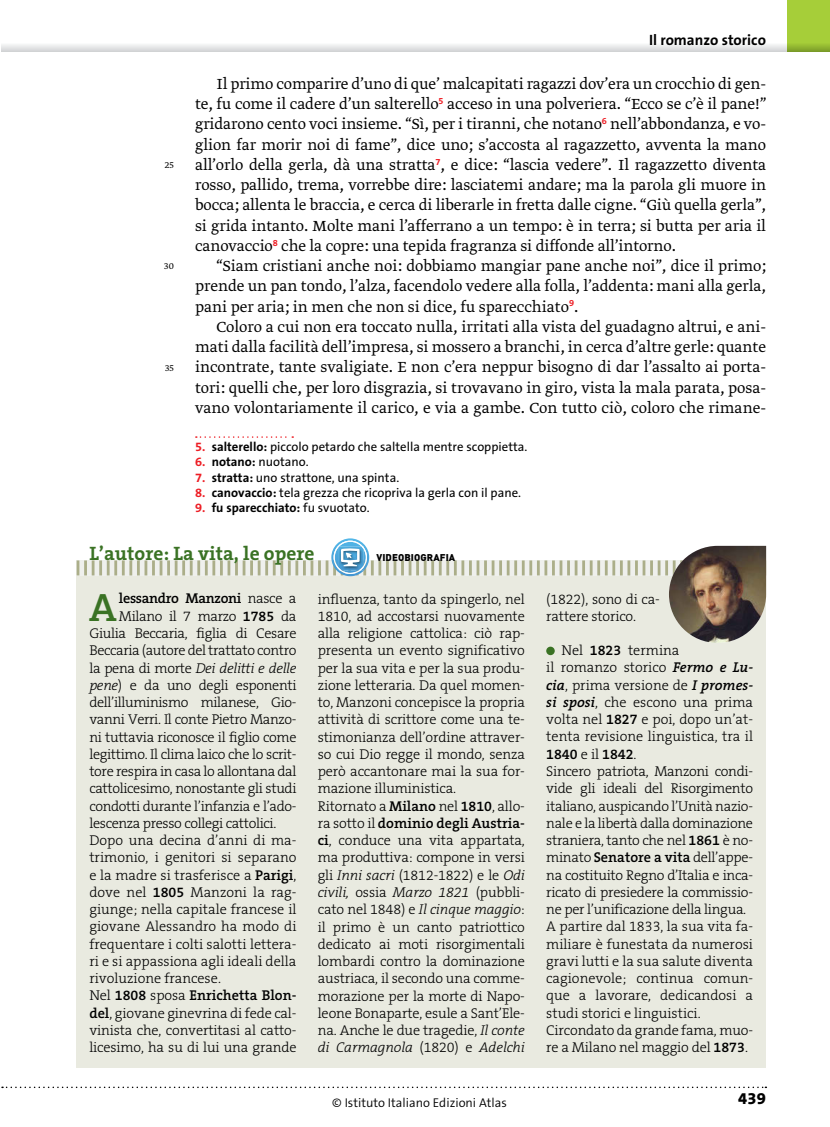
<style>
.page{position:relative;width:830px;height:1127px;background:#fff}
.page>*{position:absolute;margin:0;border:0;box-sizing:border-box;transform-origin:0 0}
.t1{font:600 39.75px "The Serif B6";color:#3a7224}
.t2{font:700 19.5px "The Serif B7";color:#3a7224}
.t3{font:300 17.25px "Greta Text Pro";letter-spacing:-.005em;color:#000}
.t4{font:800 16.5px "The Sans B8";color:#000}
.t5{font:700 15px "The Sans B7";color:#000}
.t6{font:300 14.25px/17.2px "The Serif B3";letter-spacing:-.01em;color:#000}
.t7{font:600 14.25px "The Serif B6";letter-spacing:-.01em;color:#000}
.t8{font:italic 300 14.25px "The Serif B3";letter-spacing:-.025em;color:#000}
.t9{font:12.75px "The Sans B5 Plain";color:#000}
.t10{font:300 12.75px "The Sans B4";color:#000}
.t11{font:700 12.75px "The Sans B7";color:#000}
.t12{font:300 10.5px "Greta Text Pro";color:#000}
.t13{font:900 9.75px "DIN Pro";letter-spacing:.01em;color:#000}
.s1{font-family:"The Sans B7";font-weight:700;color:#ed1d24}
.s2{font-family:"The Sans B7";font-weight:700}
.s3{color:#ed1d24}
.s4{font-family:"The Sans B5 Plain";font-weight:400}
.s5{font-family:"The Serif B3";font-weight:300}
.s6{font-family:"The Serif B6";font-weight:600}
.s7{font-style:normal}
.s8{font-style:italic}
.s9{font-family:"The Serif B6";font-weight:600;font-style:italic}
</style>
<div class="page">
<svg style="left:1px;top:44px;width:786px;height:7px"></svg>
<div style="left:787px;top:0;width:42px;height:51px;background:#a6ce39"></div>
<svg style="left:787px;top:44px;width:42px;height:7px"></svg>
<svg style="left:2px;top:1086px;width:764px;height:2px"></svg>
<svg style="left:196px;top:436px;width:97px;height:2px"></svg>
<div style="left:77px;top:571px;width:688px;height:496px;background:#e9eae0"></div>
<div style="left:546px;top:647px;width:8px;height:8px;background:#3a7224;border-radius:50%"></div>
<svg style="left:77px;top:541px;width:688px;height:36px"></svg>
<img style="left:668px;top:546px;width:97px;height:97px">
<p class="t12" style="left:165px;top:159px;width:10px">25</p>
<p class="t12" style="left:164px;top:260px;width:11px">30</p>
<p class="t12" style="left:165px;top:361px;width:10px">35</p>
<p class="t5" style="left:648px;top:32px;width:118px">Il romanzo storico</p>
<p class="t3" style="left:216px;top:73px;width:551px">Il primo comparire d’uno di que’ malcapitati ragazzi dov’era un crocchio di gen-</p>
<p class="t3" style="left:195px;top:94px;width:572px">te, fu come il cadere d’un salterello<sup>5</sup> acceso in una polveriera. “Ecco se c’è il pane!”</p>
<p class="t3" style="left:195px;top:114px;width:572px">gridarono cento voci insieme. “Sì, per i tiranni, che notano<sup>6</sup> nell’abbondanza, e vo-</p>
<p class="t3" style="left:195px;top:134px;width:572px">glion far morir noi di fame”, dice uno; s’accosta al ragazzetto, avventa la mano</p>
<p class="t3" style="left:195px;top:154px;width:572px">all’orlo della gerla, dà una stratta<sup>7</sup>, e dice: “lascia vedere”. Il ragazzetto diventa</p>
<p class="t3" style="left:195px;top:175px;width:572px">rosso, pallido, trema, vorrebbe dire: lasciatemi andare; ma la parola gli muore in</p>
<p class="t3" style="left:195px;top:195px;width:572px">bocca; allenta le braccia, e cerca di liberarle in fretta dalle cigne. “Giù quella gerla”,</p>
<p class="t3" style="left:195px;top:215px;width:572px">si grida intanto. Molte mani l’afferrano a un tempo: è in terra; si butta per aria il</p>
<p class="t3" style="left:195px;top:235px;width:482px">canovaccio<sup>8</sup> che la copre: una tepida fragranza si diffonde all’intorno.</p>
<p class="t3" style="left:216px;top:256px;width:551px">“Siam cristiani anche noi: dobbiamo mangiar pane anche noi”, dice il primo;</p>
<p class="t3" style="left:195px;top:276px;width:572px">prende un pan tondo, l’alza, facendolo vedere alla folla, l’addenta: mani alla gerla,</p>
<p class="t3" style="left:195px;top:296px;width:384px">pani per aria; in men che non si dice, fu sparecchiato<sup>9</sup>.</p>
<p class="t3" style="left:216px;top:316px;width:551px">Coloro a cui non era toccato nulla, irritati alla vista del guadagno altrui, e ani-</p>
<p class="t3" style="left:195px;top:337px;width:572px">mati dalla facilità dell’impresa, si mossero a branchi, in cerca d’altre gerle: quante</p>
<p class="t3" style="left:195px;top:357px;width:572px">incontrate, tante svaligiate. E non c’era neppur bisogno di dar l’assalto ai porta-</p>
<p class="t3" style="left:195px;top:377px;width:572px">tori: quelli che, per loro disgrazia, si trovavano in giro, vista la mala parata, posa-</p>
<p class="t3" style="left:195px;top:397px;width:572px">vano volontariamente il carico, e via a gambe. Con tutto ciò, coloro che rimane-</p>
<p class="t9" style="left:195px;top:440px;width:333px"><span class="s1">5.</span> <span class="s2">salterello:</span> piccolo petardo che saltella mentre scoppietta.</p>
<p class="t9" style="left:195px;top:455px;width:115px"><span class="s1">6.</span> <span class="s2">notano:</span> nuotano.</p>
<p class="t9" style="left:195px;top:471px;width:205px"><span class="s1">7.</span> <span class="s2">stratta:</span> uno strattone, una spinta.</p>
<p class="t9" style="left:195px;top:486px;width:327px"><span class="s1">8.</span> <span class="s2">canovaccio:</span> tela grezza che ricopriva la gerla con il pane.</p>
<p class="t11" style="left:195px;top:501px;width:176px"><span class="s3">9.</span> fu sparecchiato: <span class="s4">fu svuotato.</span></p>
<p class="t2" style="left:89px;top:543px;width:226px">L’autore: La vita, le opere</p>
<p class="t13" style="left:376px;top:551px;width:80px">VIDEOBIOGRAFIA</p>
<p class="t1" style="left:89px;top:586px;width:29px">A</p>
<p class="t7" style="left:119px;top:591px;width:179px">lessandro Manzoni <span class="s5">nasce a</span></p>
<p class="t6" style="left:119px;top:608px;width:179px">Milano il 7 marzo <span class="s6">1785</span> da</p>
<p class="t6" style="left:89px;top:625px;width:208px">Giulia Beccaria, figlia di Cesare</p>
<p class="t6" style="left:89px;top:642px;width:208px">Beccaria (autore del trattato contro</p>
<p class="t8" style="left:89px;top:660px;width:208px"><span class="s7">la pena di morte</span> Dei delitti e delle</p>
<p class="t6" style="left:89px;top:677px;width:208px"><span class="s8">pene</span>) e da uno degli esponenti</p>
<p class="t6" style="left:89px;top:694px;width:208px">dell’illuminismo milanese, Gio-</p>
<p class="t6" style="left:89px;top:711px;width:208px">vanni Verri. Il conte Pietro Manzo-</p>
<p class="t6" style="left:89px;top:729px;width:208px">ni tuttavia riconosce il figlio come</p>
<p class="t6" style="left:89px;top:746px;width:208px">legittimo. Il clima laico che lo scrit-</p>
<p class="t6" style="left:89px;top:763px;width:208px">tore respira in casa lo allontana dal</p>
<p class="t6" style="left:89px;top:780px;width:208px">cattolicesimo, nonostante gli studi</p>
<p class="t6" style="left:89px;top:798px;width:208px">condotti durante l’infanzia e l’ado-</p>
<p class="t6" style="left:89px;top:815px;width:188px">lescenza presso collegi cattolici.</p>
<p class="t6" style="left:89px;top:832px;width:208px">Dopo una decina d’anni di ma-</p>
<p class="t6" style="left:89px;top:849px;width:208px">trimonio, i genitori si separano</p>
<p class="t6" style="left:89px;top:867px;width:208px">e la madre si trasferisce a <span class="s6">Parigi</span>,</p>
<p class="t6" style="left:89px;top:884px;width:208px">dove nel <span class="s6">1805</span> Manzoni la rag-</p>
<p class="t6" style="left:89px;top:901px;width:208px">giunge; nella capitale francese il</p>
<p class="t6" style="left:89px;top:918px;width:208px">giovane Alessandro ha modo di</p>
<p class="t6" style="left:89px;top:936px;width:208px">frequentare i colti salotti lettera-</p>
<p class="t6" style="left:89px;top:953px;width:208px">ri e si appassiona agli ideali della</p>
<p class="t6" style="left:89px;top:970px;width:133px">rivoluzione francese.</p>
<p class="t7" style="left:89px;top:988px;width:208px"><span class="s5">Nel</span> 1808 <span class="s5">sposa</span> Enrichetta Blon-</p>
<p class="t6" style="left:89px;top:1005px;width:208px"><span class="s6">del</span>, giovane ginevrina di fede cal-</p>
<p class="t6" style="left:89px;top:1022px;width:208px">vinista che, convertitasi al catto-</p>
<p class="t6" style="left:89px;top:1039px;width:208px">licesimo, ha su di lui una grande</p>
<p class="t6" style="left:317px;top:591px;width:208px">influenza, tanto da spingerlo, nel<br>1810, ad accostarsi nuovamente alla religione cattolica: ciò rap&shy;presenta un evento significativo per la sua vita e per la sua produ&shy;zione letteraria. Da quel momen&shy;to, Manzoni concepisce la propria attività di scrittore come una te&shy;stimonianza dell’ordine attraver&shy;so cui Dio regge il mondo, senza però accantonare mai la sua for&shy;mazione illuministica.<br>Ritornato a <span class="s6">Milano</span> nel <span class="s6">1810</span>, allo&shy;ra sotto il <span class="s6">dominio degli Austria&shy;ci</span>, conduce una vita appartata, ma produttiva: compone in versi gli <span class="s8">Inni sacri</span> (1812-1822) e le <span class="s8">Odi civili,</span> ossia <span class="s8">Marzo 1821</span> (pubbli&shy;cato nel 1848) e <span class="s8">Il cinque maggio</span>: il primo è un canto patriottico dedicato ai moti risorgimentali lombardi contro la dominazione austriaca, il secondo una comme&shy;morazione per la morte di Napo&shy;leone Bonaparte, esule a Sant’Ele&shy;na. Anche le due tragedie, <span class="s8">Il conte di Carmagnola</span> (1820) e <span class="s8">Adelchi</span></p>
<p class="t6" style="left:546px;top:591px;width:115px">(1822), sono di ca&shy;rattere storico.</p>
<p class="t6" style="left:546px;top:642px;width:208px;text-indent:15px">Nel <span class="s6">1823</span> termina<br>il romanzo storico <span class="s9">Fermo e Lu&shy;cia</span>, prima versione de <span class="s9">I promes&shy;si sposi</span>, che escono una prima volta nel <span class="s6">1827</span> e poi, dopo un’at&shy;tenta revisione linguistica, tra il<br><span class="s6">1840</span> e il <span class="s6">1842</span>.<br>Sincero patriota, Manzoni condi&shy;vide gli ideali del Risorgimento italiano, auspicando l’Unità nazio&shy;nale e la libertà dalla dominazione straniera, tanto che nel <span class="s6">1861</span> è no&shy;minato <span class="s6">Senatore a vita</span> dell’appe&shy;na costituito Regno d’Italia e inca&shy;ricato di presiedere la commissio&shy;ne per l’unificazione della lingua.<br>A partire dal 1833, la sua vita fa&shy;miliare è funestata da numerosi gravi lutti e la sua salute diventa cagionevole; continua comun&shy;que a lavorare, dedicandosi a studi storici e linguistici.<br>Circondato da grande fama, muo&shy;re a Milano nel maggio del <span class="s6">1873</span>.</p>
<p class="t10" style="left:332px;top:1096px;width:176px">© Istituto Italiano Edizioni Atlas</p>
<p class="t4" style="left:737px;top:1089px;width:29px">439</p>
</div>
